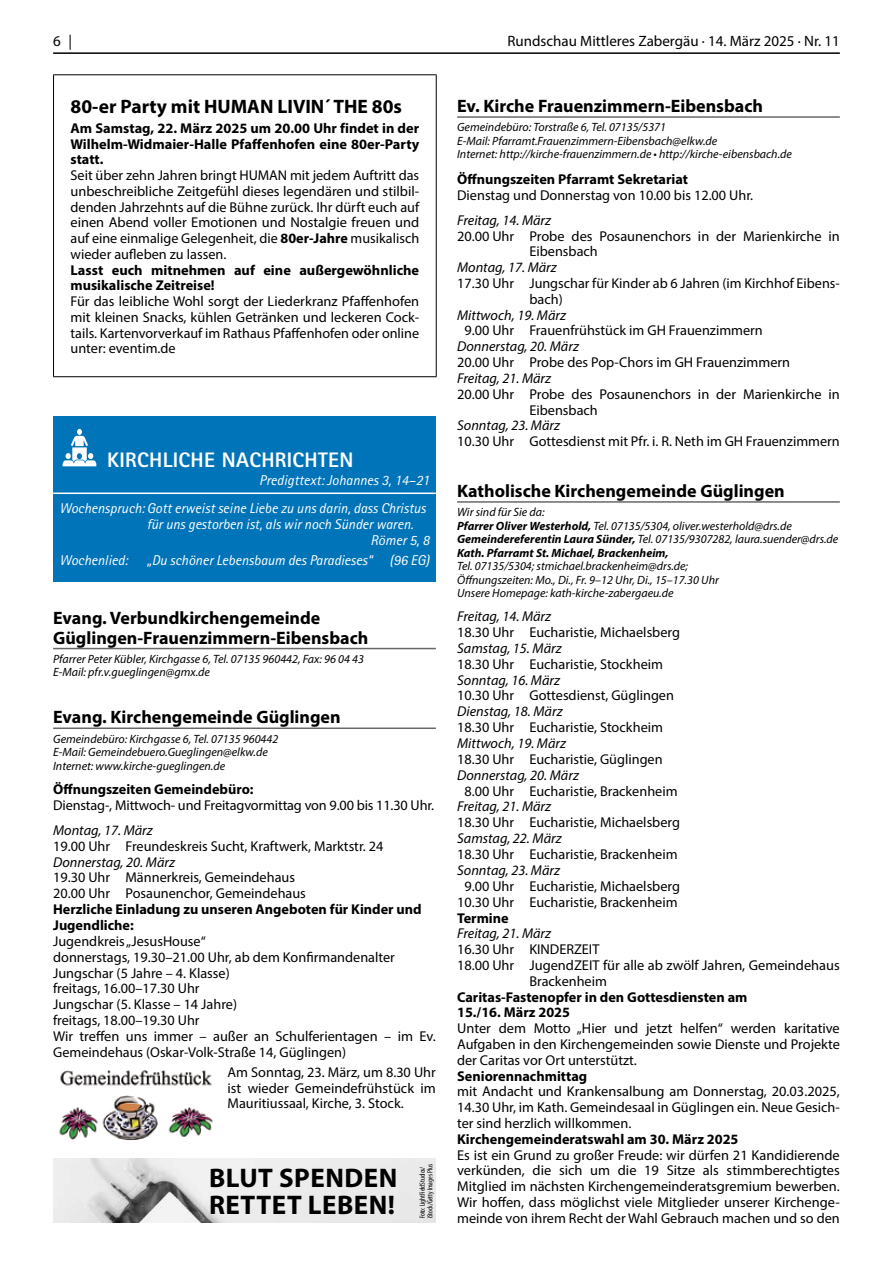
<style>
.page{position:relative;width:893px;height:1263px;background:#fff}
.page>*{position:absolute;margin:0;border:0;box-sizing:border-box;transform-origin:0 0}
.t1{font:700 27px/27px "Myriad Pro";letter-spacing:.02em;color:#000}
.t2{font:800 21px "Rotis Sans Serif W1 G";letter-spacing:.015em;color:#fff}
.t3{font:700 19.5px "Myriad Pro";color:#000}
.t4{font:700 18px/19.6px "Myriad Pro";color:#000}
.t5{font:15px "Myriad Pro";color:#000}
.t6{font:14.25px/15.8px "Myriad Pro";color:#000;text-align:justify}
.t7{font:700 14.25px/15.8px "Myriad Pro";color:#000}
.t8{font:italic 14.25px "Myriad Pro";color:#000}
.t9{font:italic 14.25px/28.5px "Rotis Sans Serif W1 G";color:#fff;text-align:right}
.t10{font:italic 12px/13.5px "Myriad Pro";color:#000}
.t11{font:condensed 7.5px/7.5px "Myriad Pro";letter-spacing:-.01em;color:#000}
.s1{font-weight:700}
</style>
<div class="page">
<hr style="left:53px;top:52px;width:787px;height:2px;background:#000">
<hr style="left:53px;top:74px;width:384px;height:1px;background:#000">
<hr style="left:53px;top:75px;width:1px;height:301px;background:#000">
<hr style="left:436px;top:75px;width:1px;height:301px;background:#000">
<hr style="left:53px;top:376px;width:384px;height:1px;background:#000">
<div style="left:53px;top:416px;width:383px;height:166px;background:#0074b8"></div>
<hr style="left:53px;top:492px;width:383px;height:2px;background:#fff">
<svg style="left:63px;top:429px;width:33px;height:37px"></svg>
<hr style="left:53px;top:648px;width:383px;height:1px;background:#686867">
<hr style="left:53px;top:727px;width:383px;height:2px;background:#686867">
<img style="left:59px;top:1070px;width:154px;height:70px">
<img style="left:53px;top:1159px;width:383px;height:63px">
<hr style="left:457px;top:116px;width:383px;height:2px;background:#686867">
<hr style="left:457px;top:501px;width:383px;height:2px;background:#686867">
<p class="t5" style="left:53px;top:32px;width:20px">6 |</p>
<p class="t5" style="left:507px;top:32px;width:334px">Rundschau Mittleres Zabergäu · 14. März 2025 · Nr. 11</p>
<h3 class="t3" style="left:71px;top:94px;width:333px">80-er Party mit HUMAN LIVIN´ THE 80s</h3>
<p class="t7" style="left:71px;top:120px;width:350px;text-align:justify">Am Samstag, 22. März 2025 um 20.00 Uhr findet in der Wilhelm-Widmaier-Halle Pfaffenhofen eine 80er-Party statt.</p>
<p class="t6" style="left:71px;top:167px;width:350px">Seit über zehn Jahren bringt HUMAN mit jedem Auftritt das unbeschreibliche Zeitgefühl dieses legendären und stilbil&shy;denden Jahrzehnts auf die Bühne zurück. Ihr dürft euch auf einen Abend voller Emotionen und Nostalgie freuen und auf eine einmalige Gelegenheit, die <span class="s1">80er-Jahre</span> musikalisch wieder aufleben zu lassen.</p>
<p class="t7" style="left:71px;top:261px;width:350px">Lasst euch mitnehmen auf eine außergewöhnliche musikalische Zeitreise!</p>
<p class="t6" style="left:71px;top:293px;width:350px">Für das leibliche Wohl sorgt der Liederkranz Pfaffenhofen mit kleinen Snacks, kühlen Getränken und leckeren Cock&shy;tails. Kartenvorverkauf im Rathaus Pfaffenhofen oder online unter: eventim.de</p>
<h2 class="t2" style="left:107px;top:446px;width:248px">KIRCHLICHE NACHRICHTEN</h2>
<p class="t9" style="left:60px;top:466px;width:371px">Predigttext: Johannes 3, 14–21<br>Wochenspruch: Gott erweist seine Liebe zu uns darin, dass Christus</p>
<p class="t9" style="left:371px;top:517px;width:60px;line-height:15.8px;text-align:left;text-indent:-224px">für uns gestorben ist, als wir noch Sünder waren.<br>Römer 5, 8</p>
<p class="t9" style="left:60px;top:546px;width:70px">Wochenlied:</p>
<p class="t9" style="left:147px;top:546px;width:284px">„Du schöner Lebensbaum des Paradieses“ (96 EG)</p>
<p class="t4" style="left:53px;top:607px;width:317px">Evang. Verbundkirchengemeinde<br>Güglingen-Frauenzimmern-Eibensbach</p>
<p class="t10" style="left:53px;top:652px;width:312px">Pfarrer Peter Kübler, Kirchgasse 6, Tel. 07135 960442, Fax: 96 04 43<br>E-Mail: pfr.v.gueglingen@gmx.de</p>
<p class="t4" style="left:53px;top:707px;width:289px">Evang. Kirchengemeinde Güglingen</p>
<p class="t10" style="left:53px;top:732px;width:227px">Gemeindebüro: Kirchgasse 6, Tel. 07135 960442<br>E-Mail: Gemeindebuero.Gueglingen@elkw.de<br>Internet: www.kirche-gueglingen.de</p>
<p class="t7" style="left:53px;top:781px;width:202px">Öffnungszeiten Gemeindebüro:</p>
<p class="t6" style="left:53px;top:797px;width:383px">Dienstag-, Mittwoch- und Freitagvormittag von 9.00 bis 11.30 Uhr.</p>
<p class="t8" style="left:53px;top:821px;width:101px">Montag, 17. März</p>
<p class="t6" style="left:53px;top:838px;width:332px">19.00 Uhr Freundeskreis Sucht, Kraftwerk, Marktstr. 24</p>
<p class="t8" style="left:53px;top:853px;width:123px">Donnerstag, 20. März</p>
<p class="t6" style="left:53px;top:869px;width:254px">19.30 Uhr Männerkreis, Gemeindehaus<br>20.00 Uhr Posaunenchor, Gemeindehaus</p>
<p class="t7" style="left:53px;top:901px;width:370px">Herzliche Einladung zu unseren Angeboten für Kinder und<br>Jugendliche:</p>
<p class="t6" style="left:53px;top:933px;width:384px;text-align:left">Jugendkreis „JesusHouse“<br>donnerstags, 19.30–21.00 Uhr, ab dem Konfirmandenalter Jungschar (5 Jahre – 4. Klasse)<br>freitags, 16.00–17.30 Uhr<br>Jungschar (5. Klasse – 14 Jahre)<br>freitags, 18.00–19.30 Uhr<br>Wir treffen uns immer – außer an Schulferientagen – im Ev.<br>Gemeindehaus (Oskar-Volk-Straße 14, Güglingen)</p>
<p class="t6" style="left:227px;top:1064px;width:210px">Am Sonntag, 23. März, um 8.30 Uhr ist wieder Gemeindefrühstück im Mauritiussaal, Kirche, 3. Stock.</p>
<h1 class="t1" style="left:209px;top:1164px;width:190px">BLUT SPENDEN<br>RETTET LEBEN!</h1>
<p class="t11" style="left:419px;top:1218px;width:56px;rotate:-90deg">Foto: LightFieldStudios/ iStock/Getty Images Plus</p>
<p class="t4" style="left:457px;top:96px;width:307px">Ev. Kirche Frauenzimmern-Eibensbach</p>
<p class="t10" style="left:457px;top:120px;width:336px">Gemeindebüro: Torstraße 6, Tel. 07135/5371<br>E-Mail: Pfarramt.Frauenzimmern-Eibensbach@elkw.de<br>Internet: http://kirche-frauenzimmern.de • http://kirche-eibensbach.de</p>
<p class="t7" style="left:457px;top:171px;width:232px">Öffnungszeiten Pfarramt Sekretariat</p>
<p class="t6" style="left:457px;top:187px;width:298px">Dienstag und Donnerstag von 10.00 bis 12.00 Uhr.</p>
<p class="t8" style="left:457px;top:211px;width:95px">Freitag, 14. März</p>
<p class="t6" style="left:529px;top:228px;width:312px;text-indent:-72px">20.00 Uhr Probe des Posaunenchors in der Marienkirche in<br>Eibensbach</p>
<p class="t8" style="left:457px;top:259px;width:101px">Montag, 17. März</p>
<p class="t6" style="left:529px;top:275px;width:312px;text-indent:-72px">17.30 Uhr Jungschar für Kinder ab 6 Jahren (im Kirchhof Eibens&shy;bach)</p>
<p class="t8" style="left:457px;top:306px;width:110px">Mittwoch, 19. März</p>
<p class="t6" style="left:464px;top:323px;width:300px">9.00 Uhr Frauenfrühstück im GH Frauenzimmern</p>
<p class="t8" style="left:457px;top:338px;width:123px">Donnerstag, 20. März</p>
<p class="t6" style="left:457px;top:354px;width:335px">20.00 Uhr Probe des Pop-Chors im GH Frauenzimmern</p>
<p class="t8" style="left:457px;top:369px;width:95px">Freitag, 21. März</p>
<p class="t6" style="left:529px;top:386px;width:312px;text-indent:-72px">20.00 Uhr Probe des Posaunenchors in der Marienkirche in<br>Eibensbach</p>
<p class="t8" style="left:457px;top:417px;width:104px">Sonntag, 23. März</p>
<p class="t6" style="left:457px;top:433px;width:384px">10.30 Uhr Gottesdienst mit Pfr. i. R. Neth im GH Frauenzimmern</p>
<p class="t4" style="left:457px;top:480px;width:329px">Katholische Kirchengemeinde Güglingen</p>
<p class="t10" style="left:457px;top:505px;width:383px">Wir sind für Sie da:<br><span class="s1">Pfarrer Oliver Westerhold,</span> Tel. 07135/5304, oliver.westerhold@drs.de <span class="s1">Gemeindereferentin Laura Sünder,</span> Tel. 07135/9307282, laura.suender@drs.de <span class="s1">Kath. Pfarramt St. Michael, Brackenheim,</span></p>
<p class="t10" style="left:457px;top:559px;width:263px">Tel. 07135/5304; stmichael.brackenheim@drs.de;<br>Öffnungszeiten: Mo., Di., Fr. 9–12 Uhr, Di., 15–17.30 Uhr<br>Unsere Homepage: kath-kirche-zabergaeu.de</p>
<p class="t8" style="left:457px;top:607px;width:95px">Freitag, 14. März</p>
<p class="t6" style="left:457px;top:624px;width:224px">18.30 Uhr Eucharistie, Michaelsberg</p>
<p class="t8" style="left:457px;top:639px;width:106px">Samstag, 15. März</p>
<p class="t6" style="left:457px;top:656px;width:207px">18.30 Uhr Eucharistie, Stockheim</p>
<p class="t8" style="left:457px;top:671px;width:104px">Sonntag, 16. März</p>
<p class="t6" style="left:457px;top:687px;width:218px">10.30 Uhr Gottesdienst, Güglingen</p>
<p class="t8" style="left:457px;top:703px;width:107px">Dienstag, 18. März</p>
<p class="t6" style="left:457px;top:719px;width:207px">18.30 Uhr Eucharistie, Stockheim</p>
<p class="t8" style="left:457px;top:734px;width:110px">Mittwoch, 19. März</p>
<p class="t6" style="left:457px;top:751px;width:207px">18.30 Uhr Eucharistie, Güglingen</p>
<p class="t8" style="left:457px;top:766px;width:123px">Donnerstag, 20. März</p>
<p class="t6" style="left:464px;top:783px;width:215px">8.00 Uhr Eucharistie, Brackenheim</p>
<p class="t8" style="left:457px;top:798px;width:95px">Freitag, 21. März</p>
<p class="t6" style="left:457px;top:814px;width:224px">18.30 Uhr Eucharistie, Michaelsberg</p>
<p class="t8" style="left:457px;top:830px;width:106px">Samstag, 22. März</p>
<p class="t6" style="left:457px;top:846px;width:222px">18.30 Uhr Eucharistie, Brackenheim</p>
<p class="t8" style="left:457px;top:861px;width:104px">Sonntag, 23. März</p>
<p class="t6" style="left:457px;top:878px;width:224px;text-align:center">9.00 Uhr Eucharistie, Michaelsberg<br>10.30 Uhr Eucharistie, Brackenheim</p>
<p class="t7" style="left:457px;top:909px;width:53px">Termine</p>
<p class="t8" style="left:457px;top:925px;width:95px">Freitag, 21. März</p>
<p class="t6" style="left:457px;top:941px;width:144px">16.30 Uhr KINDERZEIT</p>
<p class="t6" style="left:457px;top:957px;width:384px">18.00 Uhr JugendZEIT für alle ab zwölf Jahren, Gemeindehaus</p>
<p class="t6" style="left:529px;top:973px;width:79px">Brackenheim</p>
<p class="t7" style="left:457px;top:988px;width:292px">Caritas-Fastenopfer in den Gottesdiensten am<br>15./16. März 2025</p>
<p class="t6" style="left:457px;top:1020px;width:384px">Unter dem Motto „Hier und jetzt helfen“ werden karitative Aufgaben in den Kirchengemeinden sowie Dienste und Projekte der Caritas vor Ort unterstützt.</p>
<p class="t7" style="left:457px;top:1067px;width:132px">Seniorennachmittag</p>
<p class="t6" style="left:457px;top:1083px;width:384px">mit Andacht und Krankensalbung am Donnerstag, 20.03.2025, 14.30 Uhr, im Kath. Gemeindesaal in Güglingen ein. Neue Gesich&shy;ter sind herzlich willkommen.</p>
<p class="t7" style="left:457px;top:1130px;width:283px">Kirchengemeinderatswahl am 30. März 2025</p>
<p class="t6" style="left:457px;top:1147px;width:384px">Es ist ein Grund zu großer Freude: wir dürfen 21 Kandidierende verkünden, die sich um die 19 Sitze als stimmberechtigtes Mitglied im nächsten Kirchengemeinderatsgremium bewerben.<br>Wir hoffen, dass möglichst viele Mitglieder unserer Kirchenge&shy;meinde von ihrem Recht der Wahl Gebrauch machen und so den</p>
</div>
